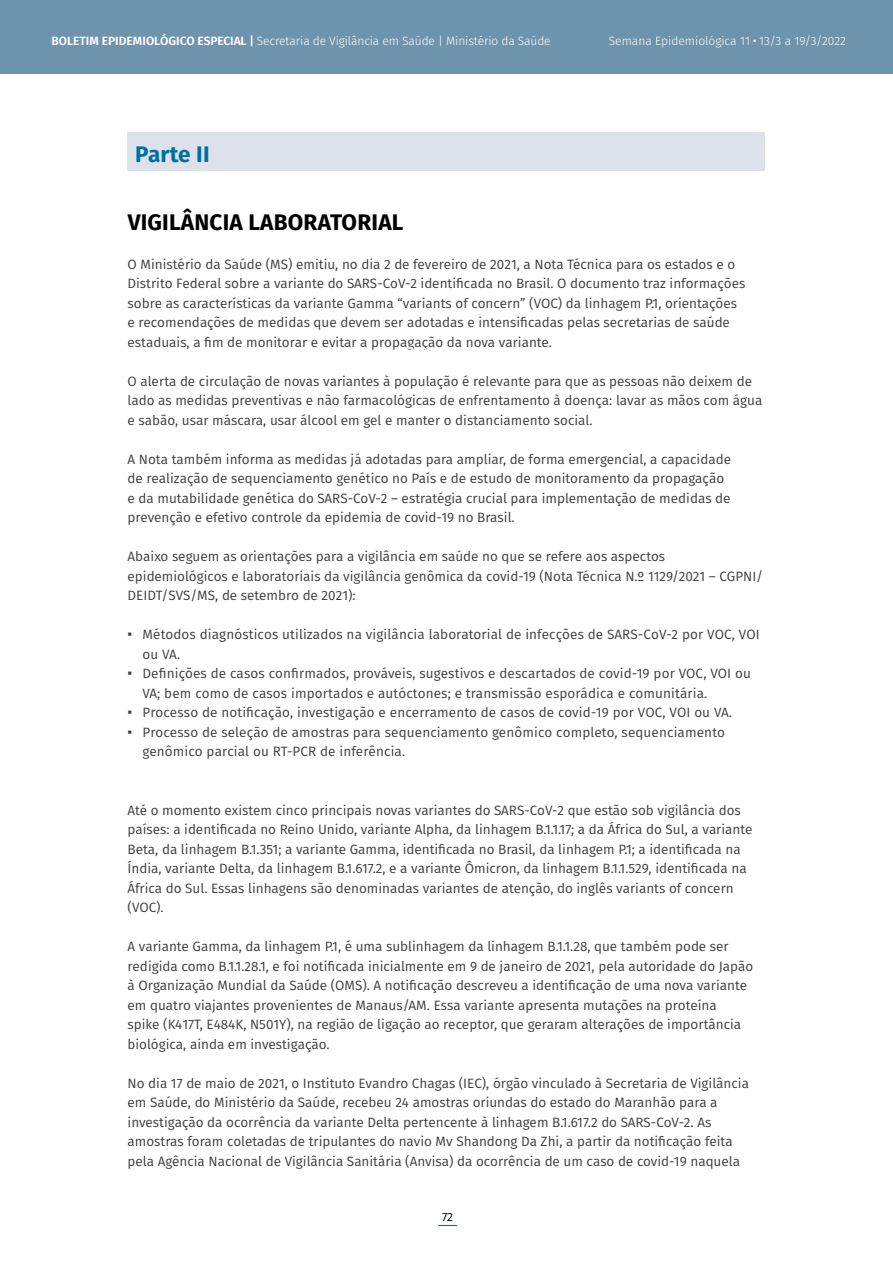
<style>
.page{position:relative;width:893px;height:1263px;background:#fff}
.page>*{position:absolute;margin:0;border:0;box-sizing:border-box;transform-origin:0 0}
.t1{font:700 22.5px "Fira Sans";letter-spacing:.01em;color:#000}
.t2{font:700 22.5px "Fira Sans";color:#006fa1}
.t3{font:13.5px/19.5px "Fira Sans";color:#3c3c3b}
.t4{font:300 12px "Fira Sans";letter-spacing:-.01em;color:#fff}
.t5{font:12px "Fira Sans";color:#000}
.s1{font-weight:600}
.s2{font-weight:500}
</style>
<div class="page">
<div style="left:0;top:0;width:893px;height:74px;background:#6e93ac"></div>
<svg style="left:438px;top:1225px;width:19px;height:1px"></svg>
<div style="left:128px;top:132px;width:637px;height:39px;background:#dde2ea"></div>
<p class="t4" style="left:51px;top:33px;width:501px"><span class="s1">BOLETIM EPIDEMIOLÓGICO ESPECIAL</span> <span class="s2">|</span> Secretaria de Vigilância em Saúde | Ministério da Saúde</p>
<h1 class="t2" style="left:135px;top:138px;width:76px">Parte II</h1>
<p class="t4" style="left:609px;top:32px;width:239px">Semana Epidemiológica 11 13/3 a 19/3/2022</p>
<h1 class="t1" style="left:128px;top:206px;width:277px">VIGILÂNCIA LABORATORIAL</h1>
<p class="t3" style="left:128px;top:254px;width:619px">O Ministério da Saúde (MS) emitiu, no dia 2 de fevereiro de 2021, a Nota Técnica para os estados e o Distrito Federal sobre a variante do SARS-CoV-2 identificada no Brasil. O documento traz informações sobre as características da variante Gamma “variants of concern” (VOC) da linhagem P.1, orientações e recomendações de medidas que devem ser adotadas e intensificadas pelas secretarias de saúde estaduais, a fim de monitorar e evitar a propagação da nova variante.</p>
<p class="t3" style="left:128px;top:371px;width:636px">O alerta de circulação de novas variantes à população é relevante para que as pessoas não deixem de lado as medidas preventivas e não farmacológicas de enfrentamento à doença: lavar as mãos com água e sabão, usar máscara, usar álcool em gel e manter o distanciamento social.</p>
<p class="t3" style="left:128px;top:449px;width:605px">A Nota também informa as medidas já adotadas para ampliar, de forma emergencial, a capacidade de realização de sequenciamento genético no País e de estudo de monitoramento da propagação e da mutabilidade genética do SARS-CoV-2 – estratégia crucial para implementação de medidas de prevenção e efetivo controle da epidemia de covid-19 no Brasil.</p>
<p class="t3" style="left:128px;top:546px;width:637px">Abaixo seguem as orientações para a vigilância em saúde no que se refere aos aspectos epidemiológicos e laboratoriais da vigilância genômica da covid-19 (Nota Técnica N.º 1129/2021 – CGPNI/<br>DEIDT/SVS/MS, de setembro de 2021):</p>
<p class="t3" style="left:142px;top:625px;width:619px">Métodos diagnósticos utilizados na vigilância laboratorial de infecções de SARS-CoV-2 por VOC, VOI ou VA.<br>Definições de casos confirmados, prováveis, sugestivos e descartados de covid-19 por VOC, VOI ou VA; bem como de casos importados e autóctones; e transmissão esporádica e comunitária.<br>Processo de notificação, investigação e encerramento de casos de covid-19 por VOC, VOI ou VA.<br>Processo de seleção de amostras para sequenciamento genômico completo, sequenciamento genômico parcial ou RT-PCR de inferência.</p>
<p class="t3" style="left:128px;top:800px;width:626px">Até o momento existem cinco principais novas variantes do SARS-CoV-2 que estão sob vigilância dos países: a identificada no Reino Unido, variante Alpha, da linhagem B.1.1.17; a da África do Sul, a variante Beta, da linhagem B.1.351; a variante Gamma, identificada no Brasil, da linhagem P.1; a identificada na Índia, variante Delta, da linhagem B.1.617.2, e a variante Ômicron, da linhagem B.1.1.529, identificada na África do Sul. Essas linhagens são denominadas variantes de atenção, do inglês variants of concern (VOC).</p>
<p class="t3" style="left:128px;top:936px;width:627px">A variante Gamma, da linhagem P.1, é uma sublinhagem da linhagem B.1.1.28, que também pode ser redigida como B.1.1.28.1, e foi notificada inicialmente em 9 de janeiro de 2021, pela autoridade do Japão à Organização Mundial da Saúde (OMS). A notificação descreveu a identificação de uma nova variante em quatro viajantes provenientes de Manaus/AM. Essa variante apresenta mutações na proteína<br>spike (K417T, E484K, N501Y), na região de ligação ao receptor, que geraram alterações de importância biológica, ainda em investigação.</p>
<p class="t3" style="left:128px;top:1073px;width:623px">No dia 17 de maio de 2021, o Instituto Evandro Chagas (IEC), órgão vinculado à Secretaria de Vigilância em Saúde, do Ministério da Saúde, recebeu 24 amostras oriundas do estado do Maranhão para a investigação da ocorrência da variante Delta pertencente à linhagem B.1.617.2 do SARS-CoV-2. As amostras foram coletadas de tripulantes do navio Mv Shandong Da Zhi, a partir da notificação feita pela Agência Nacional de Vigilância Sanitária (Anvisa) da ocorrência de um caso de covid-19 naquela</p>
<p class="t5" style="left:442px;top:1208px;width:13px">72</p>
</div>
